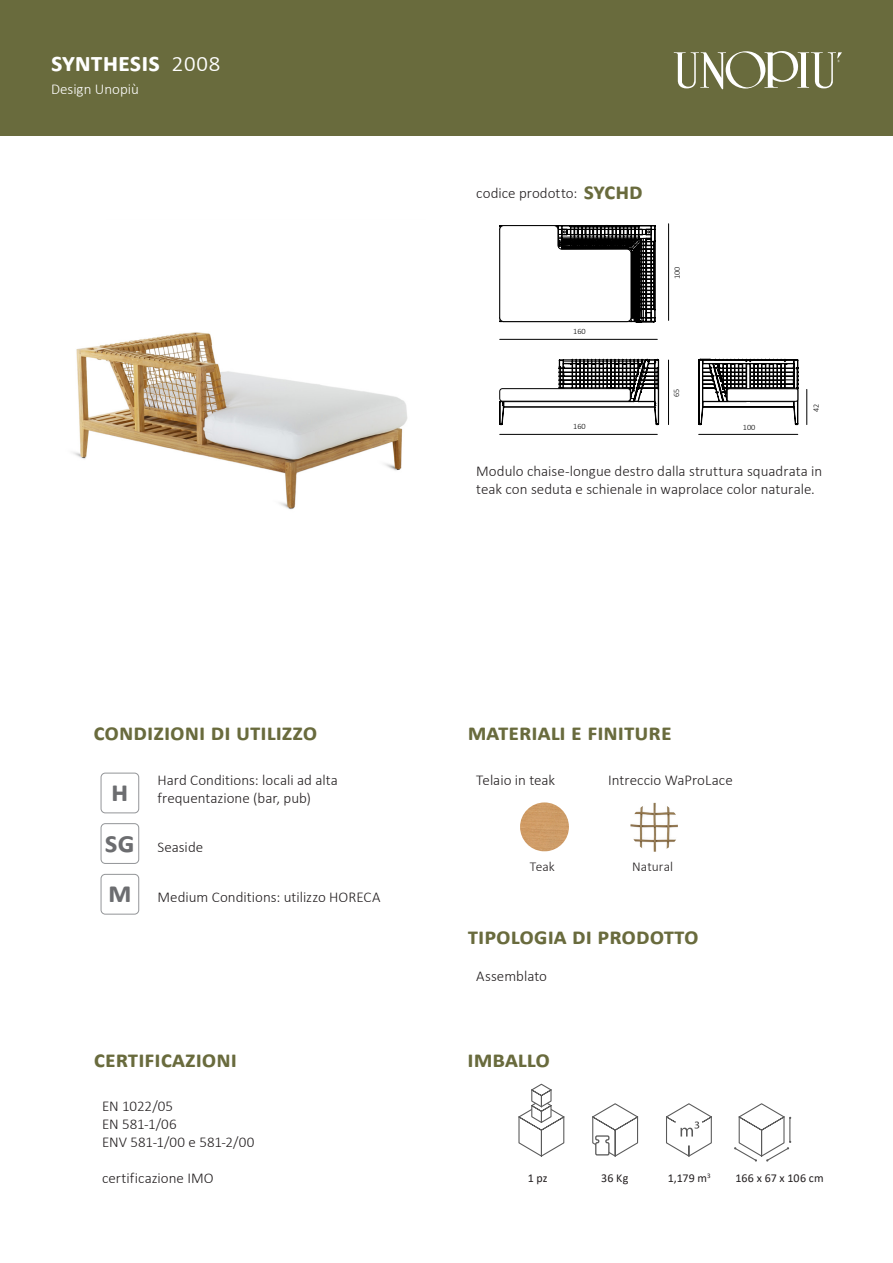
<style>
.page{position:relative;width:893px;height:1263px;background:#fff}
.page>*{position:absolute;margin:0;border:0;box-sizing:border-box;transform-origin:0 0}
.Simboli{font:700 30px "Calibri";color:#6c6d70}
.t1{font:700 27px "Calibri";color:#fff}
.Titoli{font:700 24px "Calibri";color:#696b3d}
.Descrizioni{font:300 15px/18px "Calibri";color:#231f20}
.Descrizioni_simboli{font:300 15px/18px "Calibri";color:#231f20}
.t2{font:300 15px "Calibri";color:#fff}
.Descrizioni_simboli-2{font:300 13.5px "Calibri";color:#231f20}
.Descrizioni_simboli-3{font:12px "Calibri";letter-spacing:.01em;color:#231f20}
.t3{font:300 8.25px "Calibri";color:#000}
.s1{font-weight:300}
</style>
<div class="page">
<div style="left:0;top:0;width:893px;height:135px;background:#696b3d"></div>
<svg style="left:674px;top:51px;width:168px;height:38px"></svg>
<svg style="left:592px;top:1103px;width:47px;height:54px"></svg>
<svg style="left:666px;top:1103px;width:46px;height:54px"></svg>
<svg style="left:734px;top:1103px;width:57px;height:59px"></svg>
<svg style="left:518px;top:1083px;width:47px;height:74px"></svg>
<div style="left:101px;top:773px;width:38px;height:40px;border:1px solid #939598;border-radius:4px"></div>
<div style="left:101px;top:823px;width:38px;height:41px;border:1px solid #939598;border-radius:4px"></div>
<div style="left:101px;top:874px;width:38px;height:40px;border:1px solid #939598;border-radius:4px"></div>
<img style="left:73px;top:332px;width:335px;height:178px">
<svg style="left:698px;top:359px;width:100px;height:66px"></svg>
<div style="left:727px;top:389px;width:71px;height:12px;background:#fff;border-radius:2px"></div>
<div style="left:727px;top:389px;width:71px;height:12px;border:1px solid #000;border-radius:2px"></div>
<svg style="left:500px;top:225px;width:155px;height:97px"></svg>
<hr style="left:668px;top:224px;width:1px;height:96px;background:#000">
<hr style="left:500px;top:339px;width:157px;height:1px;background:#000">
<hr style="left:806px;top:389px;width:1px;height:36px;background:#000">
<hr style="left:699px;top:434px;width:99px;height:1px;background:#000">
<svg style="left:500px;top:359px;width:159px;height:66px"></svg>
<div style="left:500px;top:389px;width:130px;height:12px;background:#fff;border-radius:3px"></div>
<div style="left:500px;top:389px;width:130px;height:12px;border:1px solid #000;border-radius:3px"></div>
<hr style="left:668px;top:360px;width:1px;height:65px;background:#000">
<hr style="left:500px;top:434px;width:157px;height:1px;background:#000">
<img style="left:520px;top:802px;width:49px;height:49px;border-radius:24px">
<img style="left:630px;top:803px;width:48px;height:49px">
<p class="t1" style="left:51px;top:43px;width:171px">SYNTHESIS <span class="s1">2008</span></p>
<p class="t2" style="left:51px;top:79px;width:89px">Design Unopiù</p>
<p class="Descrizioni" style="left:476px;top:184px;width:103px">codice prodotto:</p>
<p class="Titoli" style="left:584px;top:174px;width:61px">SYCHD</p>
<p class="t3" style="left:573px;top:326px;width:14px">160</p>
<p class="t3" style="left:573px;top:421px;width:14px">160</p>
<p class="t3" style="left:672px;top:279px;width:14px;rotate:-90deg">100</p>
<p class="t3" style="left:671px;top:397px;width:10px;rotate:-90deg">65</p>
<p class="t3" style="left:743px;top:422px;width:14px">100</p>
<p class="t3" style="left:811px;top:412px;width:10px;rotate:-90deg">42</p>
<p class="Descrizioni" style="left:476px;top:462px;width:348px">Modulo chaise-longue destro dalla struttura squadrata in teak con seduta e schienale in waprolace color naturale.</p>
<p class="Titoli" style="left:94px;top:715px;width:225px">CONDIZIONI DI UTILIZZO</p>
<p class="Simboli" style="left:111px;top:770px;width:19px">H</p>
<p class="Simboli" style="left:105px;top:820px;width:32px">SG</p>
<p class="Descrizioni_simboli" style="left:158px;top:771px;width:182px">Hard Conditions: locali ad alta frequentazione (bar, pub)</p>
<p class="Descrizioni_simboli" style="left:158px;top:837px;width:47px">Seaside</p>
<p class="Simboli" style="left:108px;top:871px;width:25px">M</p>
<p class="Descrizioni_simboli" style="left:158px;top:888px;width:224px">Medium Conditions: utilizzo HORECA</p>
<p class="Titoli" style="left:468px;top:715px;width:205px">MATERIALI E FINITURE</p>
<p class="Descrizioni" style="left:476px;top:770px;width:80px">Telaio in teak</p>
<p class="Descrizioni" style="left:608px;top:770px;width:126px">Intreccio WaProLace</p>
<p class="Descrizioni_simboli-2" style="left:530px;top:858px;width:26px">Teak</p>
<p class="Descrizioni_simboli-2" style="left:632px;top:858px;width:42px">Natural</p>
<p class="Titoli" style="left:468px;top:919px;width:232px">TIPOLOGIA DI PRODOTTO</p>
<p class="Descrizioni" style="left:476px;top:967px;width:72px">Assemblato</p>
<p class="Titoli" style="left:94px;top:1042px;width:145px">CERTIFICAZIONI</p>
<p class="Descrizioni" style="left:102px;top:1097px;width:72px">EN 1022/05</p>
<p class="Descrizioni" style="left:102px;top:1115px;width:76px">EN 581-1/06</p>
<p class="Descrizioni" style="left:102px;top:1133px;width:154px">ENV 581-1/00 e 581-2/00</p>
<p class="Descrizioni" style="left:102px;top:1169px;width:113px">certificazione IMO</p>
<p class="Descrizioni_simboli-3" style="left:528px;top:1170px;width:21px">1 pz</p>
<p class="Descrizioni_simboli-3" style="left:601px;top:1170px;width:29px">36 Kg</p>
<p class="Descrizioni_simboli-3" style="left:668px;top:1170px;width:44px">1,179 m<sup>3</sup></p>
<p class="Descrizioni_simboli-3" style="left:736px;top:1170px;width:90px">166 x 67 x 106 cm</p>
<p class="Titoli" style="left:468px;top:1042px;width:84px">IMBALLO</p>
</div>
